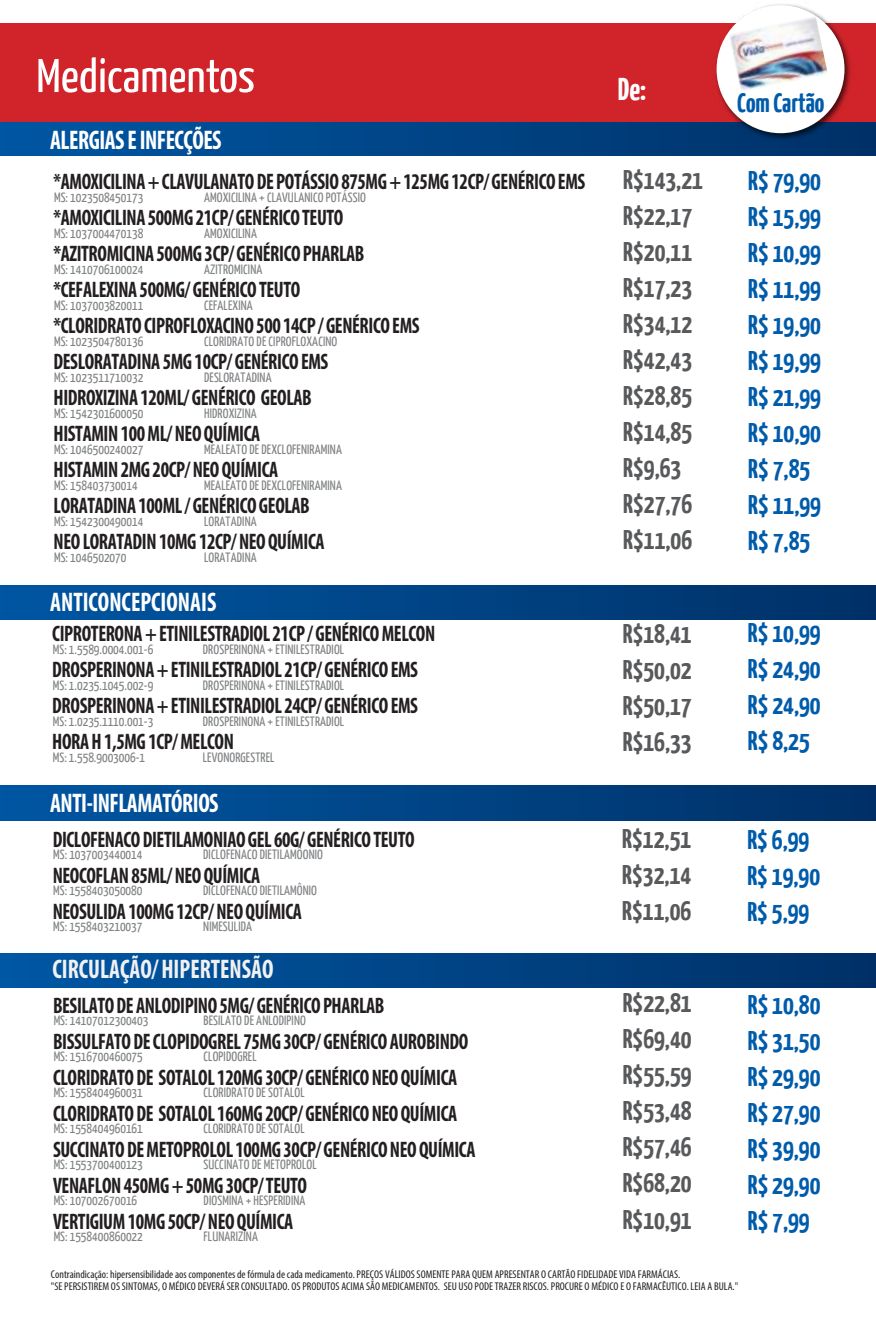
<style>
.page{position:relative;width:876px;height:1340px;background:#fff}
.page>*{position:absolute;margin:0;border:0;box-sizing:border-box;transform-origin:0 0}
.t1{font:47.25px "Yanone Kaffeesatz";color:#fff;scale:1.06 1}
.t2{font:700 31.5px "Yanone Kaffeesatz";color:#fff}
.t3{font:700 27px/36px "Yanone Kaffeesatz";color:#005baa}
.t4{font:700 27px/36px "Yanone Kaffeesatz";color:#58595b;text-align:justify}
.t5{font:700 condensed 27px "Myriad Pro";letter-spacing:-.02em;color:#fff;scale:.88 1}
.t6{font:700 condensed 27px "Myriad Pro";color:#f1f1f2;scale:.88 1}
.t7{font:700 condensed 27px "Myriad Pro";color:#fff;scale:.88 1}
.t8{font:700 condensed 22.5px/36px "Myriad Pro";letter-spacing:-.02em;color:#231f20;scale:.88 1}
.t9{font:13.5px "Yanone Kaffeesatz";letter-spacing:.01em;color:#808285}
.t10{font:condensed 11.25px/11.2px "Myriad Pro";color:#231f20}
</style>
<div class="page">
<div style="left:0;top:122px;width:876px;height:34px;background:linear-gradient(to right,#0057a3,#003167)"></div>
<div style="left:0;top:23px;width:876px;height:99px;background:#d0232a"></div>
<img style="left:712px;top:4px;width:142px;height:138px">
<div style="left:717px;top:5px;width:127px;height:128px;background:#fff;border-radius:50%"></div>
<img style="left:729px;top:16px;width:99px;height:74px">
<div style="left:0;top:585px;width:876px;height:34px;background:linear-gradient(to right,#0057a3,#003067)"></div>
<div style="left:0;top:786px;width:876px;height:34px;background:linear-gradient(to right,#0057a3,#003067)"></div>
<div style="left:0;top:953px;width:876px;height:34px;background:linear-gradient(to right,#0058a5,#003067)"></div>
<h1 class="t1" style="left:36px;top:47px;width:208px">Medicamentos</h1>
<h2 class="t2" style="left:618px;top:70px;width:30px">De:</h2>
<p class="t3" style="left:737px;top:84px;width:89px">Com Cartão</p>
<p class="t5" style="left:50px;top:123px;width:196px">ALERGIAS E INFECÇÕES</p>
<p class="t8" style="left:54px;top:163px;width:606px">*AMOXICILINA + CLAVULANATO DE POTÁSSIO 875MG + 125MG 12CP/ GENÉRICO EMS *AMOXICILINA 500MG 21CP/ GENÉRICO TEUTO<br>*AZITROMICINA 500MG 3CP/ GENÉRICO PHARLAB<br>*CEFALEXINA 500MG/ GENÉRICO TEUTO<br>*CLORIDRATO CIPROFLOXACINO 500 14CP / GENÉRICO EMS<br>DESLORATADINA 5MG 10CP/ GENÉRICO EMS<br>HIDROXIZINA 120ML/ GENÉRICO GEOLAB<br>HISTAMIN 100 ML/ NEO QUÍMICA<br>HISTAMIN 2MG 20CP/ NEO QUÍMICA<br>LORATADINA 100ML / GENÉRICO GEOLAB<br>NEO LORATADIN 10MG 12CP/ NEO QUÍMICA</p>
<p class="t4" style="left:623px;top:161px;width:81px;text-align:left">R$143,21<br>R$22,17<br>R$20,11<br>R$17,23<br>R$34,12<br>R$42,43<br>R$28,85<br>R$14,85<br>R$9,63<br>R$27,76<br>R$11,06</p>
<p class="t3" style="left:748px;top:162px;width:74px">R$ 79,90<br>R$ 15,99<br>R$ 10,99<br>R$ 11,99<br>R$ 19,90<br>R$ 19,99<br>R$ 21,99<br>R$ 10,90<br>R$ 7,85<br>R$ 11,99<br>R$ 7,85</p>
<p class="t9" style="left:204px;top:189px;width:163px">AMOXICILINA + CLAVULANICO POTÁSSIO</p>
<p class="t9" style="left:204px;top:225px;width:54px">AMOXICILINA</p>
<p class="t9" style="left:204px;top:261px;width:60px">AZITROMICINA</p>
<p class="t9" style="left:204px;top:297px;width:50px">CEFALEXINA</p>
<p class="t9" style="left:204px;top:333px;width:135px">CLORIDRATO DE CIPROFLOXACINO</p>
<p class="t9" style="left:204px;top:369px;width:69px">DESLORATADINA</p>
<p class="t9" style="left:204px;top:405px;width:54px">HIDROXIZINA</p>
<p class="t9" style="left:204px;top:441px;width:139px">MEALEATO DE DEXCLOFENIRAMINA</p>
<p class="t9" style="left:204px;top:477px;width:139px">MEALEATO DE DEXCLOFENIRAMINA</p>
<p class="t9" style="left:204px;top:513px;width:54px">LORATADINA</p>
<p class="t9" style="left:204px;top:549px;width:54px">LORATADINA</p>
<p class="t9" style="left:54px;top:189px;width:91px">MS: 1023508450173</p>
<p class="t9" style="left:54px;top:225px;width:91px">MS: 1037004470138</p>
<p class="t9" style="left:54px;top:261px;width:91px">MS: 1410706100024</p>
<p class="t9" style="left:54px;top:297px;width:91px">MS: 1037003820011</p>
<p class="t9" style="left:54px;top:333px;width:91px">MS: 1023504780136</p>
<p class="t9" style="left:54px;top:369px;width:91px">MS: 1023511710032</p>
<p class="t9" style="left:54px;top:405px;width:91px">MS: 1542301600050</p>
<p class="t9" style="left:54px;top:441px;width:91px">MS: 1046500240027</p>
<p class="t9" style="left:54px;top:477px;width:85px">MS: 158403730014</p>
<p class="t9" style="left:54px;top:513px;width:91px">MS: 1542300490014</p>
<p class="t9" style="left:54px;top:549px;width:74px">MS: 1046502070</p>
<p class="t7" style="left:50px;top:585px;width:190px">ANTICONCEPCIONAIS</p>
<p class="t8" style="left:52px;top:615px;width:437px">CIPROTERONA + ETINILESTRADIOL 21CP / GENÉRICO MELCON DROSPERINONA + ETINILESTRADIOL 21CP/ GENÉRICO EMS DROSPERINONA + ETINILESTRADIOL 24CP/ GENÉRICO EMS HORA H 1,5MG 1CP/ MELCON</p>
<p class="t9" style="left:203px;top:641px;width:143px">DROSPERINONA + ETINILESTRADIOL</p>
<p class="t9" style="left:203px;top:677px;width:143px">DROSPERINONA + ETINILESTRADIOL</p>
<p class="t9" style="left:203px;top:713px;width:143px">DROSPERINONA + ETINILESTRADIOL</p>
<p class="t9" style="left:203px;top:749px;width:73px">LEVONORGESTREL</p>
<p class="t9" style="left:53px;top:641px;width:102px">MS: 1.5589.0004.001-6</p>
<p class="t9" style="left:53px;top:677px;width:102px">MS: 1.0235.1045.002-9</p>
<p class="t9" style="left:53px;top:713px;width:102px">MS: 1.0235.1110.001-3</p>
<p class="t9" style="left:53px;top:749px;width:94px">MS: 1.558.9003006-1</p>
<p class="t5" style="left:50px;top:786px;width:193px">ANTI-INFLAMATÓRIOS</p>
<p class="t4" style="left:623px;top:615px;width:70px">R$18,41<br>R$50,02<br>R$50,17<br>R$16,33</p>
<p class="t3" style="left:748px;top:614px;width:74px;text-align:justify">R$ 10,99<br>R$ 24,90<br>R$ 24,90<br>R$ 8,25</p>
<p class="t8" style="left:53px;top:821px;width:413px">DICLOFENACO DIETILAMONIAO GEL 60G/ GENÉRICO TEUTO<br>NEOCOFLAN 85ML/ NEO QUÍMICA<br>NEOSULIDA 100MG 12CP/ NEO QUÍMICA</p>
<p class="t4" style="left:622px;top:820px;width:70px">R$12,51<br>R$32,14<br>R$11,06</p>
<p class="t3" style="left:747px;top:821px;width:74px">R$ 6,99<br>R$ 19,90<br>R$ 5,99</p>
<p class="t9" style="left:203px;top:845px;width:121px">DICLOFENACO DIETILAMÔONIO</p>
<p class="t9" style="left:203px;top:881px;width:115px">DICLOFENACO DIETILAMÔNIO</p>
<p class="t9" style="left:203px;top:917px;width:50px">NIMESULIDA</p>
<p class="t9" style="left:53px;top:845px;width:91px">MS: 1037003440014</p>
<p class="t9" style="left:53px;top:881px;width:91px">MS: 1558403050080</p>
<p class="t9" style="left:53px;top:917px;width:91px">MS: 1558403210037</p>
<p class="t6" style="left:52px;top:952px;width:253px">CIRCULAÇÃO/ HIPERTENSÃO</p>
<p class="t8" style="left:53px;top:986px;width:481px">BESILATO DE ANLODIPINO 5MG/ GENÉRICO PHARLAB<br>BISSULFATO DE CLOPIDOGREL 75MG 30CP/ GENÉRICO AUROBINDO CLORIDRATO DE SOTALOL 120MG 30CP/ GENÉRICO NEO QUÍMICA CLORIDRATO DE SOTALOL 160MG 20CP/ GENÉRICO NEO QUÍMICA SUCCINATO DE METOPROLOL 100MG 30CP/ GENÉRICO NEO QUÍMICA VENAFLON 450MG + 50MG 30CP/ TEUTO<br>VERTIGIUM 10MG 50CP/ NEO QUÍMICA</p>
<p class="t4" style="left:623px;top:984px;width:70px">R$22,81<br>R$69,40<br>R$55,59<br>R$53,48<br>R$57,46<br>R$68,20<br>R$10,91</p>
<p class="t3" style="left:748px;top:985px;width:74px;text-align:justify">R$ 10,80<br>R$ 31,50<br>R$ 29,90<br>R$ 27,90<br>R$ 39,90<br>R$ 29,90<br>R$ 7,99</p>
<p class="t9" style="left:204px;top:1012px;width:104px">BESILATO DE ANLODIPINO</p>
<p class="t9" style="left:204px;top:1048px;width:55px">CLOPIDOGREL</p>
<p class="t9" style="left:204px;top:1084px;width:103px">CLORIDRATO DE SOTALOL</p>
<p class="t9" style="left:204px;top:1120px;width:103px">CLORIDRATO DE SOTALOL</p>
<p class="t9" style="left:204px;top:1156px;width:115px">SUCCINATO DE METOPROLOL</p>
<p class="t9" style="left:204px;top:1192px;width:103px">DIOSMINA + HESPERIDINA</p>
<p class="t9" style="left:204px;top:1228px;width:56px">FLUNARIZINA</p>
<p class="t9" style="left:54px;top:1012px;width:96px">MS: 14107012300403</p>
<p class="t9" style="left:54px;top:1048px;width:91px">MS: 1516700460075</p>
<p class="t9" style="left:54px;top:1084px;width:91px">MS: 1558404960031</p>
<p class="t9" style="left:54px;top:1120px;width:91px">MS: 1558404960161</p>
<p class="t9" style="left:54px;top:1156px;width:91px">MS: 1553700400123</p>
<p class="t9" style="left:54px;top:1192px;width:85px">MS: 107002670016</p>
<p class="t9" style="left:54px;top:1228px;width:91px">MS: 1558400860022</p>
<p class="t10" style="left:51px;top:1268px;width:689px">Contraindicação: hipersensibilidade aos componentes de fórmula de cada medicamento. PREÇOS VÁLIDOS SOMENTE PARA QUEM APRESENTAR O CARTÃO FIDELIDADE VIDA FARMÁCIAS.<br>"SE PERSISTIREM OS SINTOMAS, O MÉDICO DEVERÁ SER CONSULTADO. OS PRODUTOS ACIMA SÃO MEDICAMENTOS. SEU USO PODE TRAZER RISCOS. PROCURE O MÉDICO E O FARMACÊUTICO. LEIA A BULA."</p>
</div>
